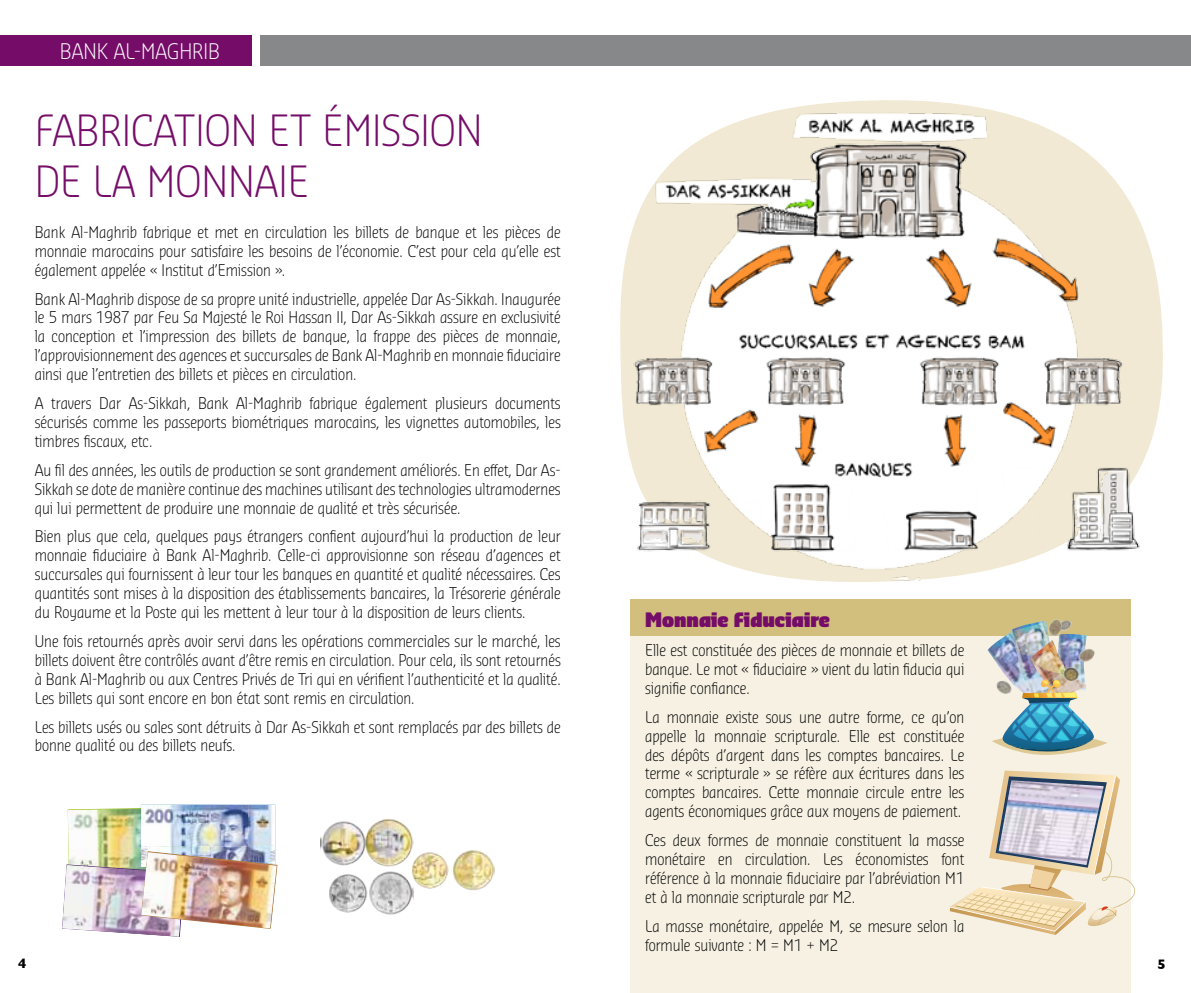
<style>
.page{position:relative;width:1191px;height:993px;background:#fff}
.page>*{position:absolute;margin:0;border:0;box-sizing:border-box;transform-origin:0 0}
.t1{font:300 42px/50.8px "Sansa Con Pro";color:#750d68}
.t2{font:300 21px "Sansa Con Pro";color:#fff}
.t3{font:900 19.43px "Sansa Con Pro";color:#750d68}
.t4{font:300 15.75px/18.9px "Sansa Con Pro";color:#000;text-align:justify}
.t5{font:700 14px "Gill Sans";color:#000}
</style>
<div class="page">
<svg style="left:620px;top:100px;width:543px;height:341px"></svg>
<div style="left:630px;top:625px;width:500px;height:367px;background:#f6f1e3"></div>
<div style="left:0;top:35px;width:252px;height:31px;background:#750d68"></div>
<div style="left:260px;top:35px;width:931px;height:31px;background:#87888a"></div>
<div style="left:630px;top:599px;width:500px;height:36px;background:#d2be7d"></div>
<img style="left:625px;top:108px;width:526px;height:474px">
<img style="left:987px;top:632px;width:24px;height:47px">
<img style="left:1067px;top:634px;width:19px;height:5px">
<img style="left:1011px;top:620px;width:35px;height:59px">
<img style="left:1030px;top:639px;width:56px;height:40px">
<img style="left:1013px;top:622px;width:54px;height:50px">
<img style="left:1075px;top:647px;width:20px;height:15px">
<img style="left:1063px;top:620px;width:9px;height:11px">
<img style="left:1061px;top:665px;width:19px;height:14px">
<img style="left:1046px;top:619px;width:17px;height:18px">
<svg style="left:992px;top:679px;width:115px;height:75px"></svg>
<svg style="left:949px;top:770px;width:186px;height:164px"></svg>
<img style="left:998px;top:780px;width:105px;height:84px">
<img style="left:62px;top:804px;width:216px;height:132px">
<img style="left:366px;top:818px;width:47px;height:49px">
<img style="left:321px;top:821px;width:45px;height:44px">
<img style="left:329px;top:874px;width:38px;height:37px">
<img style="left:369px;top:871px;width:42px;height:43px">
<img style="left:411px;top:888px;width:2px;height:12px">
<img style="left:411px;top:851px;width:37px;height:37px">
<img style="left:452px;top:850px;width:43px;height:40px">
<h2 class="t2" style="left:60px;top:37px;width:93px">BAN K AL-MAGHRI</h2>
<h2 class="t2" style="left:208px;top:37px;width:13px">B</h2>
<h1 class="t1" style="left:35px;top:104px;width:449px">Fabrication et émission de la monnaie</h1>
<p class="t4" style="left:35px;top:222px;width:527px">Bank Al-Maghrib fabrique et met en circulation les billets de banque et les pièces de monnaie marocains pour satisfaire les besoins de l’économie. C’est pour cela qu’elle est également appelée « Institut d’Emission ».</p>
<p class="t4" style="left:35px;top:289px;width:527px">Bank Al-Maghrib dispose de sa propre unité industrielle, appelée Dar As-Sikkah. Inaugurée le 5 mars 1987 par Feu Sa Majesté le Roi Hassan II, Dar As-Sikkah assure en exclusivité la conception et l’impression des billets de banque, la frappe des pièces de monnaie, l’approvisionnement des agences et succursales de Bank Al-Maghrib en monnaie fiduciaire ainsi que l’entretien des billets et pièces en circulation.</p>
<p class="t4" style="left:35px;top:393px;width:527px">A travers Dar As-Sikkah, Bank Al-Maghrib fabrique également plusieurs documents sécurisés comme les passeports biométriques marocains, les vignettes automobiles, les timbres fiscaux, etc.</p>
<p class="t4" style="left:35px;top:460px;width:527px">Au fil des années, les outils de production se sont grandement améliorés. En effet, Dar As-Sikkah se dote de manière continue des machines utilisant des technologies ultramodernes qui lui permettent de produire une monnaie de qualité et très sécurisée.</p>
<p class="t4" style="left:35px;top:526px;width:527px">Bien plus que cela, quelques pays étrangers confient aujourd’hui la production de leur monnaie fiduciaire à Bank Al-Maghrib. Celle-ci approvisionne son réseau d’agences et succursales qui fournissent à leur tour les banques en quantité et qualité nécessaires. Ces quantités sont mises à la disposition des établissements bancaires, la Trésorerie générale du Royaume et la Poste qui les mettent à leur tour à la disposition de leurs clients.</p>
<p class="t4" style="left:35px;top:631px;width:527px">Une fois retournés après avoir servi dans les opérations commerciales sur le marché, les billets doivent être contrôlés avant d’être remis en circulation. Pour cela, ils sont retournés à Bank Al-Maghrib ou aux Centres Privés de Tri qui en vérifient l’authenticité et la qualité.<br>Les billets qui sont encore en bon état sont remis en circulation.</p>
<p class="t4" style="left:35px;top:716px;width:527px">Les billets usés ou sales sont détruits à Dar As-Sikkah et sont remplacés par des billets de bonne qualité ou des billets neufs.</p>
<p class="t3" style="left:645px;top:606px;width:186px">Monnaie Fiduciaire</p>
<p class="t4" style="left:645px;top:640px;width:321px">Elle est constituée des pièces de monnaie et billets de banque. Le mot « fiduciaire » vient du latin fiducia qui signifie confiance.</p>
<p class="t4" style="left:645px;top:706px;width:321px">La monnaie existe sous une autre forme, ce qu’on appelle la monnaie scripturale. Elle est constituée des dépôts d’argent dans les comptes bancaires. Le terme « scripturale » se réfère aux écritures dans les comptes bancaires. Cette monnaie circule entre les agents économiques grâce aux moyens de paiement.</p>
<p class="t4" style="left:645px;top:830px;width:321px">Ces deux formes de monnaie constituent la masse monétaire en circulation. Les économistes font référence à la monnaie fiduciaire par l’abréviation M1 et à la monnaie scripturale par M2.</p>
<p class="t4" style="left:645px;top:915px;width:321px">La masse monétaire, appelée M, se mesure selon la formule suivante : M = M1 + M2</p>
<p class="t5" style="left:18px;top:951px;width:10px">4</p>
<p class="t5" style="left:1157px;top:952px;width:10px">5</p>
</div>
